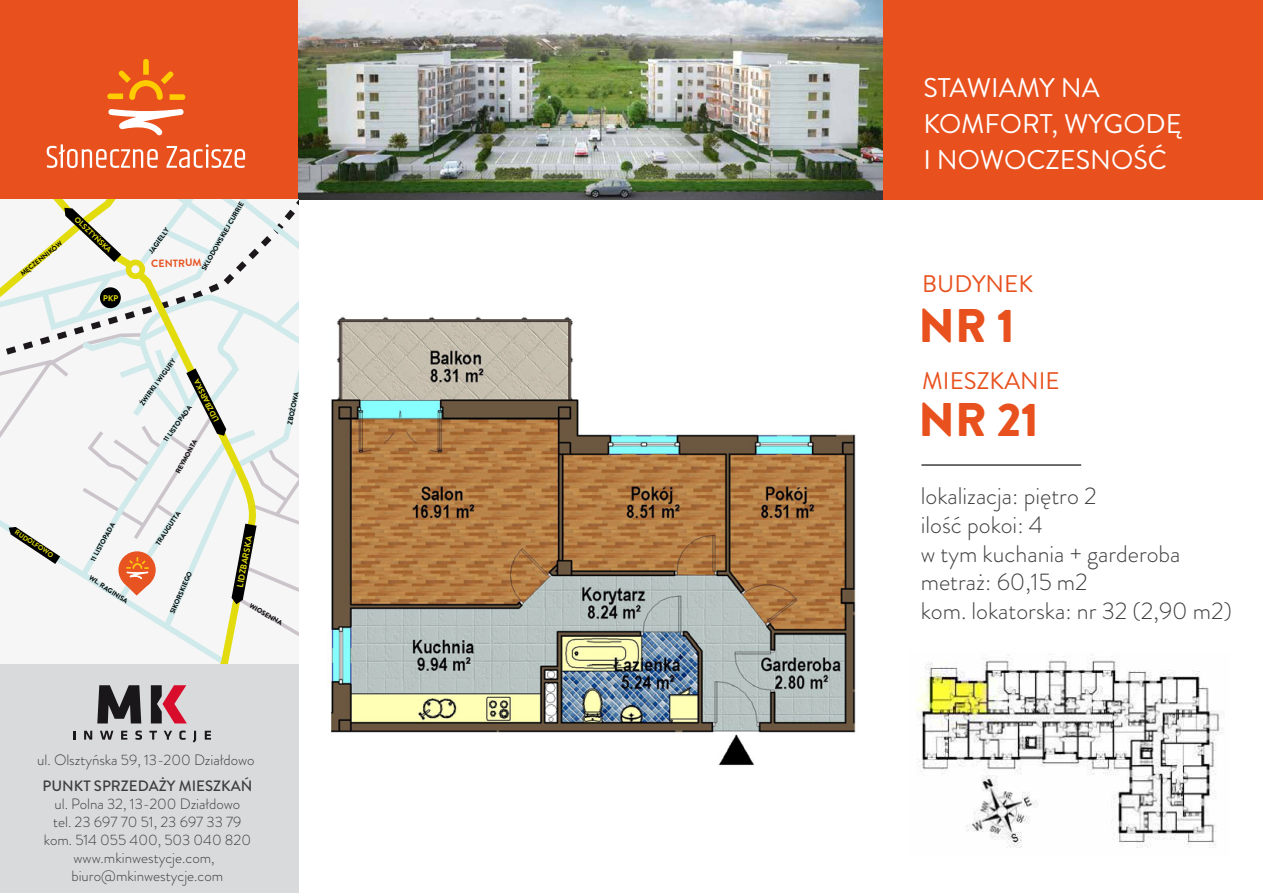
<style>
.page{position:relative;width:1263px;height:893px;background:#fff}
.page>*{position:absolute;margin:0;border:0;box-sizing:border-box;transform-origin:0 0}
.t1{font:900 47.25px "Brandon Grotesque";color:#e8511e}
.t2{font:27px/36px "Brandon Grotesque";color:#fff}
.t3{font:300 24px/28.8px "Brandon Grotesque";color:#3e3d40}
.t4{font:24px "Brandon Grotesque";color:#e8511e}
.t5{font:300 15px/18px "Brandon Grotesque";color:#3d3d3f;text-align:center}
.t6{font:500 15px "Brandon Grotesque";color:#3d3d3f}
.t7{font:700 10.5px "Brandon Grotesque";letter-spacing:-.01em;color:#e75321}
.t8{font:700 8.85px "Brandon Grotesque";color:#e2dc0e}
.t9{font:700 7.95px "Brandon Grotesque";color:#e2dc0e}
.t10{font:700 7.8px "Brandon Grotesque";color:#e2dc0e}
.t11{font:700 6.9px "Brandon Grotesque";color:#000}
.t12{font:700 6.9px "Brandon Grotesque";color:#e2dc0e}
</style>
<div class="page">
<div style="left:882px;top:0;width:381px;height:200px;background:#e8511e"></div>
<div style="left:0;top:0;width:298px;height:200px;background:#e8511e"></div>
<svg style="left:47px;top:144px;width:111px;height:24px"></svg>
<svg style="left:167px;top:144px;width:78px;height:24px"></svg>
<svg style="left:107px;top:59px;width:79px;height:41px"></svg>
<svg style="left:108px;top:109px;width:76px;height:26px"></svg>
<hr style="left:921px;top:464px;width:160px;height:2px;background:#3e3d40">
<img style="left:298px;top:0;width:584px;height:200px">
<div style="left:0;top:664px;width:299px;height:229px;background:#d9dadb"></div>
<img style="left:328px;top:316px;width:528px;height:450px">
<img style="left:916px;top:655px;width:309px;height:193px">
<svg style="left:97px;top:685px;width:44px;height:38px"></svg>
<svg style="left:151px;top:685px;width:36px;height:38px"></svg>
<svg style="left:73px;top:731px;width:2px;height:9px"></svg>
<svg style="left:84px;top:731px;width:8px;height:9px"></svg>
<svg style="left:100px;top:731px;width:13px;height:9px"></svg>
<svg style="left:121px;top:731px;width:6px;height:9px"></svg>
<svg style="left:135px;top:730px;width:7px;height:10px"></svg>
<svg style="left:149px;top:731px;width:8px;height:9px"></svg>
<svg style="left:164px;top:731px;width:8px;height:9px"></svg>
<svg style="left:179px;top:730px;width:7px;height:10px"></svg>
<svg style="left:193px;top:731px;width:3px;height:12px"></svg>
<svg style="left:205px;top:731px;width:6px;height:9px"></svg>
<svg style="left:0;top:200px;width:299px;height:464px"></svg>
<p class="t11" style="left:18px;top:271px;width:53px;rotate:-38deg">MĘCZENNIKÓW</p>
<p class="t10" style="left:80px;top:214px;width:50px;rotate:44deg">OLSZTYŃSKA</p>
<p class="t11" style="left:199px;top:268px;width:80px;rotate:-60deg">SKŁODOWSKIEJ CURRIE</p>
<p class="t11" style="left:147px;top:250px;width:31px;rotate:-54deg">JAGIEŁŁY</p>
<p class="t7" style="left:151px;top:256px;width:52px">CENTRUM</p>
<p class="t11" style="left:138px;top:401px;width:57px;rotate:-54deg">ŻWIRKI I WIGURY</p>
<p class="t9" style="left:212px;top:424px;width:48px;rotate:-117deg">LIDZBARSKA</p>
<p class="t11" style="left:161px;top:438px;width:44px;rotate:-54deg">11 LISTOPADA</p>
<p class="t11" style="left:173px;top:470px;width:39px;rotate:-61deg">REYMONTA</p>
<p class="t11" style="left:285px;top:423px;width:35px;rotate:-78deg">ZBOŻOWA</p>
<p class="t11" style="left:153px;top:542px;width:40px;rotate:-56deg">TRAUGUTTA</p>
<p class="t11" style="left:88px;top:558px;width:44px;rotate:-61deg">11 LISTOPADA</p>
<p class="t12" style="left:18px;top:527px;width:46px;rotate:33deg">RUDOLFOWO</p>
<p class="t8" style="left:234px;top:586px;width:53px;rotate:-79deg">LIDZBARSKA</p>
<p class="t11" style="left:167px;top:611px;width:47px;rotate:-66deg">SIKORSKIEGO</p>
<p class="t11" style="left:93px;top:573px;width:46px;rotate:34deg">WŁ. RAGINISA</p>
<p class="t11" style="left:253px;top:600px;width:38px;rotate:31deg">WIOSENNA</p>
<p class="t5" style="left:37px;top:751px;width:219px">ul. Olsztyńska 59, 13-200 Działdowo</p>
<p class="t6" style="left:42px;top:775px;width:211px">PUNKT SPRZEDAŻY MIESZKAŃ</p>
<p class="t5" style="left:44px;top:795px;width:209px">ul. Polna 32, 13-200 Działdowo tel. 23 697 70 51, 23 697 33 79 kom. 514 055 400, 503 040 820 www.mkinwestycje.com, biuro@mkinwestycje.com</p>
<h2 class="t2" style="left:923px;top:70px;width:260px">STAWIAMY NA<br>KOMFORT, WYGODĘ<br>I NOWOCZESNOŚĆ</h2>
<h3 class="t4" style="left:922px;top:267px;width:112px">BUDYNEK</h3>
<h1 class="t1" style="left:918px;top:292px;width:98px">NR 1</h1>
<h3 class="t4" style="left:922px;top:364px;width:139px">MIESZKANIE</h3>
<h1 class="t1" style="left:918px;top:386px;width:122px">NR 21</h1>
<h3 class="t3" style="left:921px;top:481px;width:313px">lokalizacja: piętro 2<br>ilość pokoi: 4<br>w tym kuchania + garderoba metraż: 60,15 m2<br>kom. lokatorska: nr 32 (2,90 m2)</h3>
</div>
